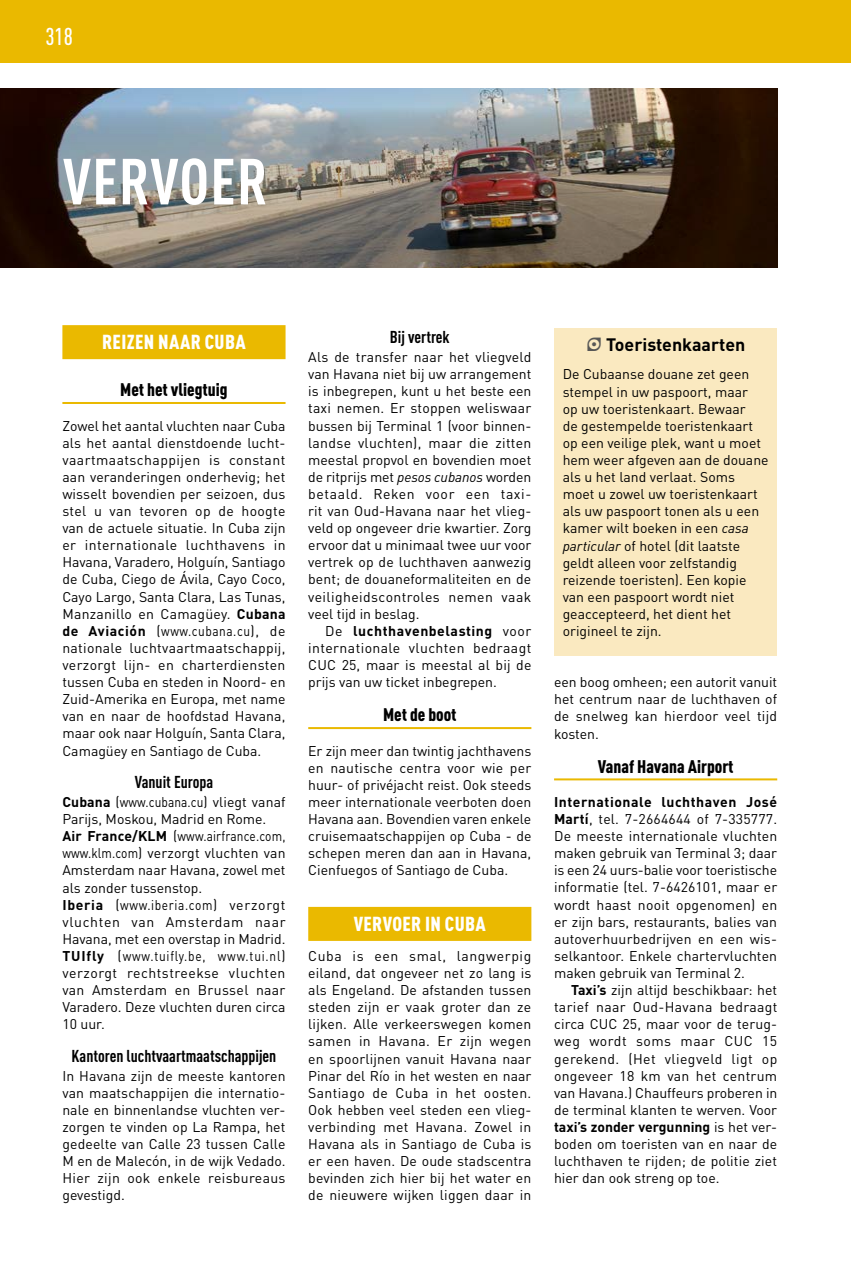
<style>
.page{position:relative;width:851px;height:1265px;background:#fff}
.page>*{position:absolute;margin:0;border:0;box-sizing:border-box;transform-origin:0 0}
.t1{font:700 condensed 64px "DIN Pro";letter-spacing:.02em;color:#fff}
.t2{font:500 condensed 24px "DIN Pro";color:#fff}
.t3{font:900 condensed 20px "DIN Pro";letter-spacing:.02em;color:#fff}
.t4{font:900 condensed 18px "DIN Pro";color:#000}
.t5{font:700 17.8px "DIN Pro";color:#000}
.t6{font:700 condensed 17px "DIN Pro";color:#000}
.t7{font:14px/17px "DIN Pro";color:#000;text-align:justify}
.s1{font-weight:700}
.s2{font-style:italic}
</style>
<div class="page">
<img style="left:0;top:88px;width:777px;height:180px">
<hr style="left:850px;top:0;width:1px;height:62px;background:#eab900">
<div style="left:62px;top:325px;width:223px;height:34px;background:#eab900"></div>
<hr style="left:62px;top:402px;width:223px;height:2px;background:#eab900">
<hr style="left:308px;top:727px;width:223px;height:2px;background:#eab900">
<div style="left:308px;top:906px;width:223px;height:34px;background:#eab900"></div>
<hr style="left:554px;top:778px;width:223px;height:2px;background:#eab900">
<div style="left:0;top:0;width:850px;height:62px;background:#eab900"></div>
<div style="left:554px;top:328px;width:223px;height:327px;background:#fae9c0"></div>
<h2 class="t2" style="left:45px;top:19px;width:29px">318</h2>
<h1 class="t1" style="left:63px;top:133px;width:206px">VERVOER</h1>
<h3 class="t3" style="left:102px;top:326px;width:145px">REIZEN NAAR CUBA</h3>
<p class="t4" style="left:120px;top:376px;width:109px">Met het vliegtuig</p>
<p class="t7" style="left:62px;top:415px;width:225px">Zowel het aantal vluchten naar Cuba als het aantal dienstdoende lucht&shy;vaartmaatschappijen is constant aan veranderingen onderhevig; het wisselt bovendien per seizoen, dus stel u van tevoren op de hoogte van de actuele situatie. In Cuba zijn er internationale luchthavens in Havana, Varadero, Holguín, Santiago de Cuba, Ciego de Ávila, Cayo Coco, Cayo Largo, Santa Clara, Las Tunas, Manzanillo en Camagüey. <span class="s1">Cubana de Aviación</span> (www.cubana.cu), de nationale luchtvaartmaatschappij, verzorgt lijn- en charterdiensten tussen Cuba en steden in Noord- en Zuid-Amerika en Europa, met name van en naar de hoofdstad Havana, maar ook naar Holguín, Santa Clara, Camagüey en Santiago de Cuba.</p>
<p class="t6" style="left:135px;top:768px;width:80px">Vanuit Europa</p>
<p class="t7" style="left:62px;top:792px;width:225px;text-align:left"><span class="s1">Cubana</span> (www.cubana.cu) vliegt vanaf<br>Parijs, Moskou, Madrid en Rome.<br><span class="s1">Air France/KLM</span> (www.airfrance.com, www.klm.com) verzorgt vluchten van<br>Amsterdam naar Havana, zowel met als zonder tussenstop.<br><span class="s1">Iberia</span> (www.iberia.com) verzorgt vluchten van Amsterdam naar<br>Havana, met een overstap in Madrid.<br><span class="s1">TUIfly</span> (www.tuifly.be, www.tui.nl) verzorgt rechtstreekse vluchten van Amsterdam en Brussel naar<br>Varadero. Deze vluchten duren circa<br>10 uur.</p>
<p class="t6" style="left:72px;top:1042px;width:206px">Kantoren luchtvaartmaatschappijen</p>
<p class="t7" style="left:62px;top:1065px;width:225px;text-align:left">In Havana zijn de meeste kantoren van maatschappijen die internatio&shy;nale en binnenlandse vluchten ver&shy;zorgen te vinden op La Rampa, het gedeelte van Calle 23 tussen Calle<br>M en de Malecón, in de wijk Vedado.<br>Hier zijn ook enkele reisbureaus gevestigd.</p>
<p class="t6" style="left:390px;top:324px;width:61px">Bij vertrek</p>
<p class="t7" style="left:308px;top:347px;width:225px">Als de transfer naar het vliegveld van Havana niet bij uw arrangement is inbegrepen, kunt u het beste een taxi nemen. Er stoppen weliswaar bussen bij Terminal 1 (voor binnen&shy;landse vluchten), maar die zitten meestal propvol en bovendien moet de ritprijs met <span class="s2">pesos cubanos</span> worden betaald. Reken voor een taxi&shy;rit van Oud-Havana naar het vlieg&shy;veld op ongeveer drie kwartier. Zorg ervoor dat u minimaal twee uur voor vertrek op de luchthaven aanwezig bent; de douaneformaliteiten en de veiligheidscontroles nemen vaak veel tijd in beslag.</p>
<p class="t7" style="left:308px;top:620px;width:225px;text-indent:17px">De <span class="s1">luchthavenbelasting</span> voor internationale vluchten bedraagt CUC 25, maar is meestal al bij de prijs van uw ticket inbegrepen.</p>
<p class="t4" style="left:383px;top:701px;width:75px">Met de boot</p>
<p class="t7" style="left:308px;top:740px;width:225px">Er zijn meer dan twintig jachthavens en nautische centra voor wie per huur- of privéjacht reist. Ook steeds meer internationale veerboten doen Havana aan. Bovendien varen enkele cruisemaatschappijen op Cuba - de schepen meren dan aan in Havana, Cienfuegos of Santiago de Cuba.</p>
<h3 class="t3" style="left:353px;top:908px;width:134px">VERVOER IN CUBA</h3>
<p class="t7" style="left:308px;top:945px;width:225px">Cuba is een smal, langwerpig eiland, dat ongeveer net zo lang is als Engeland. De afstanden tussen steden zijn er vaak groter dan ze lijken. Alle verkeerswegen komen samen in Havana. Er zijn wegen en spoorlijnen vanuit Havana naar Pinar del Río in het westen en naar Santiago de Cuba in het oosten.<br>Ook hebben veel steden een vlieg&shy;verbinding met Havana. Zowel in Havana als in Santiago de Cuba is er een haven. De oude stadscentra bevinden zich hier bij het water en de nieuwere wijken liggen daar in</p>
<p class="t5" style="left:606px;top:330px;width:141px">Toeristenkaarten</p>
<p class="t7" style="left:562px;top:364px;width:207px;text-align:left">De Cubaanse douane zet geen stempel in uw paspoort, maar<br>op uw toeristenkaart. Bewaar<br>de gestempelde toeristenkaart op een veilige plek, want u moet hem weer afgeven aan de douane als u het land verlaat. Soms moet u zowel uw toeristenkaart als uw paspoort tonen als u een kamer wilt boeken in een <span class="s2">casa particular</span> of hotel (dit laatste geldt alleen voor zelfstandig reizende toeristen). Een kopie van een paspoort wordt niet geaccepteerd, het dient het origineel te zijn.</p>
<p class="t7" style="left:554px;top:672px;width:224px">een boog omheen; een autorit vanuit het centrum naar de luchthaven of de snelweg kan hierdoor veel tijd kosten.</p>
<p class="t4" style="left:597px;top:752px;width:137px">Vanaf Havana Airport</p>
<p class="t7" style="left:554px;top:792px;width:225px"><span class="s1">Internationale luchthaven José Martí</span>, tel. 7-2664644 of 7-335777.<br>De meeste internationale vluchten maken gebruik van Terminal 3; daar is een 24 uurs-balie voor toeristische informatie (tel. 7-6426101, maar er wordt haast nooit opgenomen) en er zijn bars, restaurants, balies van autoverhuurbedrijven en een wis&shy;selkantoor. Enkele chartervluchten maken gebruik van Terminal 2.</p>
<p class="t7" style="left:554px;top:980px;width:225px;text-align:left;text-indent:17px"><span class="s1">Taxi’s</span> zijn altijd beschikbaar: het tarief naar Oud-Havana bedraagt circa CUC 25, maar voor de terug&shy;weg wordt soms maar CUC 15 gerekend. (Het vliegveld ligt op ongeveer 18 km van het centrum van Havana.) Chauffeurs proberen in de terminal klanten te werven. Voor <span class="s1">taxi’s zonder vergunning</span> is het ver&shy;boden om toeristen van en naar de luchthaven te rijden; de politie ziet hier dan ook streng op toe.</p>
</div>
